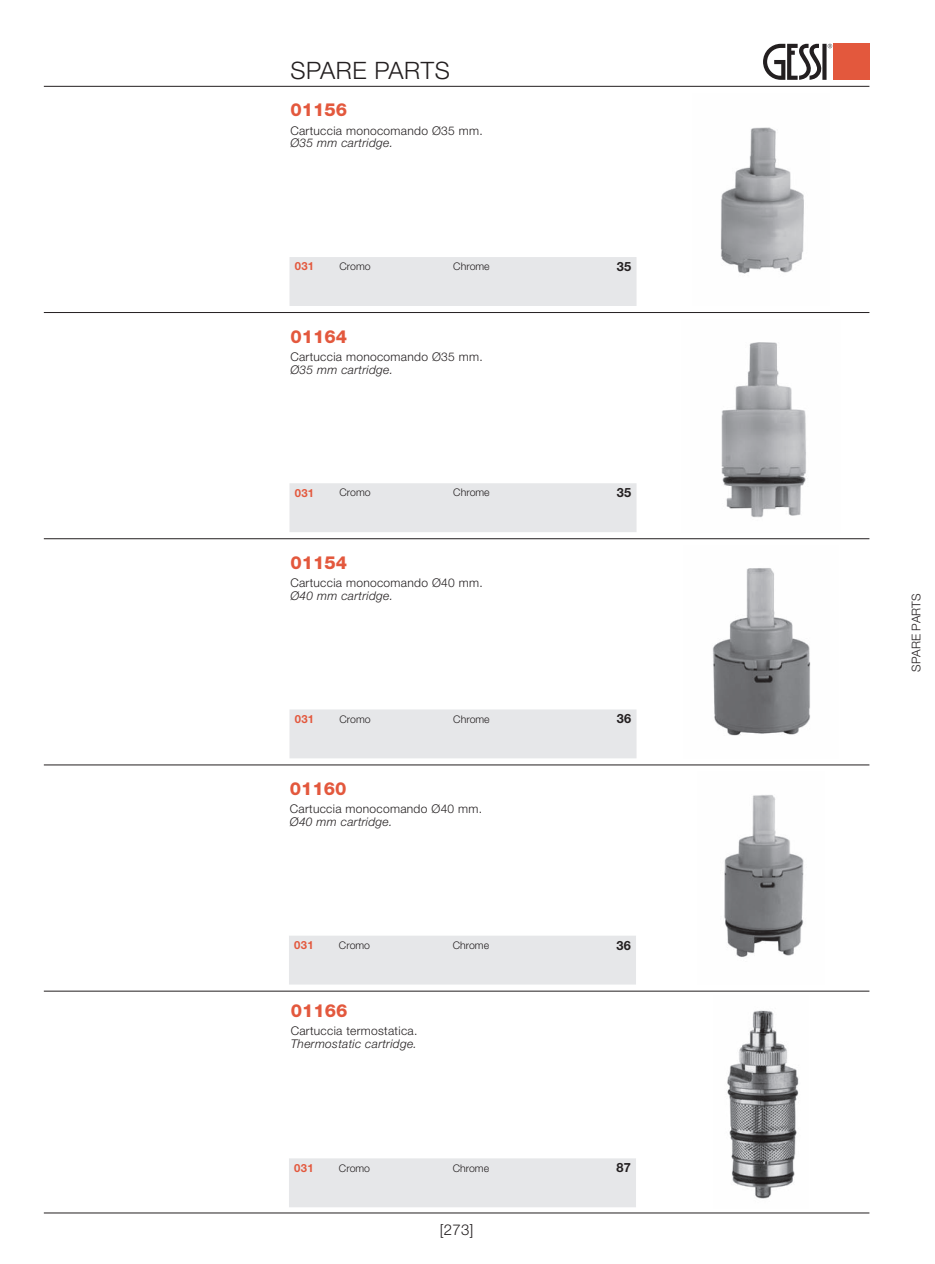
<style>
.page{position:relative;width:935px;height:1264px;background:#fff}
.page>*{position:absolute;margin:0;border:0;box-sizing:border-box;transform-origin:0 0}
.t1{font:300 24px "Helvetica Neue LT Std";letter-spacing:.025em;color:#231f20}
.t2{font:800 18px "Helvetica Neue LT Std";color:#e3583d}
.t3{font:300 15px "Helvetica Neue LT Std";color:#231f20}
.t4{font:700 12.75px "Helvetica Neue LT Std";letter-spacing:.025em;color:#231f20}
.t5{font:300 12px "Helvetica Neue LT Std";letter-spacing:.025em;color:#231f20}
.t6{font:italic 300 12px "Helvetica Neue LT Std";letter-spacing:.025em;color:#231f20}
.t7{font:300 12px "Helvetica Neue LT Std";color:#231f20}
.t8{font:700 11.25px "Helvetica Neue LT Std";letter-spacing:.025em;color:#e3583d}
.t9{font:300 10.5px "Helvetica Neue LT Std";color:#231f20}
</style>
<div class="page">
<hr style="left:44px;top:86px;width:825px;height:1px;background:#231f20">
<div style="left:833px;top:44px;width:36px;height:36px;background:#e3583d"></div>
<svg style="left:763px;top:44px;width:68px;height:36px"></svg>
<img style="left:721px;top:127px;width:83px;height:147px">
<div style="left:290px;top:258px;width:345px;height:47px;background:#e6e7e9"></div>
<div style="left:289px;top:257px;width:347px;height:49px;border:2px solid #e6e7e9"></div>
<hr style="left:44px;top:312px;width:825px;height:1px;background:#231f20">
<img style="left:721px;top:342px;width:85px;height:176px">
<div style="left:290px;top:484px;width:345px;height:47px;background:#e6e7e9"></div>
<div style="left:289px;top:483px;width:347px;height:49px;border:2px solid #e6e7e9"></div>
<hr style="left:44px;top:538px;width:825px;height:1px;background:#231f20">
<img style="left:712px;top:568px;width:99px;height:168px">
<div style="left:290px;top:710px;width:345px;height:48px;background:#e6e7e9"></div>
<div style="left:289px;top:709px;width:347px;height:49px;border:2px solid #e6e7e9"></div>
<hr style="left:44px;top:765px;width:825px;height:1px;background:#231f20">
<img style="left:724px;top:795px;width:80px;height:162px">
<hr style="left:44px;top:991px;width:825px;height:1px;background:#231f20">
<div style="left:289px;top:936px;width:346px;height:48px;background:#e6e7e9"></div>
<div style="left:289px;top:936px;width:346px;height:49px;border:2px solid #e6e7e9"></div>
<img style="left:726px;top:1010px;width:73px;height:189px">
<hr style="left:44px;top:1213px;width:825px;height:1px;background:#231f20">
<div style="left:289px;top:1159px;width:346px;height:48px;background:#e6e7e9"></div>
<div style="left:289px;top:1158px;width:346px;height:49px;border:2px solid #e6e7e9"></div>
<h1 class="t1" style="left:290px;top:56px;width:161px">SPARE PARTS</h1>
<h2 class="t2" style="left:290px;top:99px;width:58px">01156</h2>
<p class="t5" style="left:290px;top:123px;width:194px">Cartuccia monocomando Ø35 mm.</p>
<p class="t6" style="left:290px;top:136px;width:104px">Ø35 mm cartridge.</p>
<p class="t8" style="left:295px;top:259px;width:21px">031</p>
<p class="t9" style="left:339px;top:260px;width:33px">Cromo</p>
<p class="t9" style="left:453px;top:260px;width:38px">Chrome</p>
<p class="t4" style="left:616px;top:259px;width:16px">35</p>
<h2 class="t2" style="left:290px;top:325px;width:58px">01164</h2>
<p class="t5" style="left:290px;top:349px;width:194px">Cartuccia monocomando Ø35 mm.</p>
<p class="t6" style="left:290px;top:362px;width:104px">Ø35 mm cartridge.</p>
<p class="t8" style="left:295px;top:486px;width:21px">031</p>
<p class="t9" style="left:339px;top:486px;width:33px">Cromo</p>
<p class="t9" style="left:453px;top:486px;width:38px">Chrome</p>
<p class="t4" style="left:616px;top:485px;width:16px">35</p>
<h2 class="t2" style="left:290px;top:552px;width:58px">01154</h2>
<p class="t5" style="left:290px;top:575px;width:194px">Cartuccia monocomando Ø40 mm.</p>
<p class="t6" style="left:290px;top:588px;width:104px">Ø40 mm cartridge.</p>
<p class="t8" style="left:295px;top:712px;width:21px">031</p>
<p class="t9" style="left:339px;top:712px;width:33px">Cromo</p>
<p class="t9" style="left:453px;top:712px;width:38px">Chrome</p>
<p class="t4" style="left:616px;top:711px;width:16px">36</p>
<h2 class="t2" style="left:290px;top:778px;width:58px">01160</h2>
<p class="t5" style="left:290px;top:802px;width:194px">Cartuccia monocomando Ø40 mm.</p>
<p class="t6" style="left:290px;top:815px;width:104px">Ø40 mm cartridge.</p>
<p class="t8" style="left:294px;top:938px;width:21px">031</p>
<p class="t9" style="left:339px;top:939px;width:33px">Cromo</p>
<p class="t9" style="left:452px;top:939px;width:38px">Chrome</p>
<p class="t4" style="left:616px;top:937px;width:16px">36</p>
<h2 class="t2" style="left:290px;top:1000px;width:58px">01166</h2>
<p class="t5" style="left:290px;top:1024px;width:128px">Cartuccia termostatica.</p>
<p class="t6" style="left:290px;top:1036px;width:128px">Thermostatic cartridge.</p>
<p class="t8" style="left:294px;top:1161px;width:21px">031</p>
<p class="t9" style="left:339px;top:1161px;width:33px">Cromo</p>
<p class="t9" style="left:452px;top:1161px;width:38px">Chrome</p>
<p class="t4" style="left:616px;top:1160px;width:16px">87</p>
<p class="t3" style="left:439px;top:1220px;width:35px">[273]</p>
<p class="t7" style="left:908px;top:672px;width:80px;rotate:-90deg">SPARE PARTS</p>
</div>
